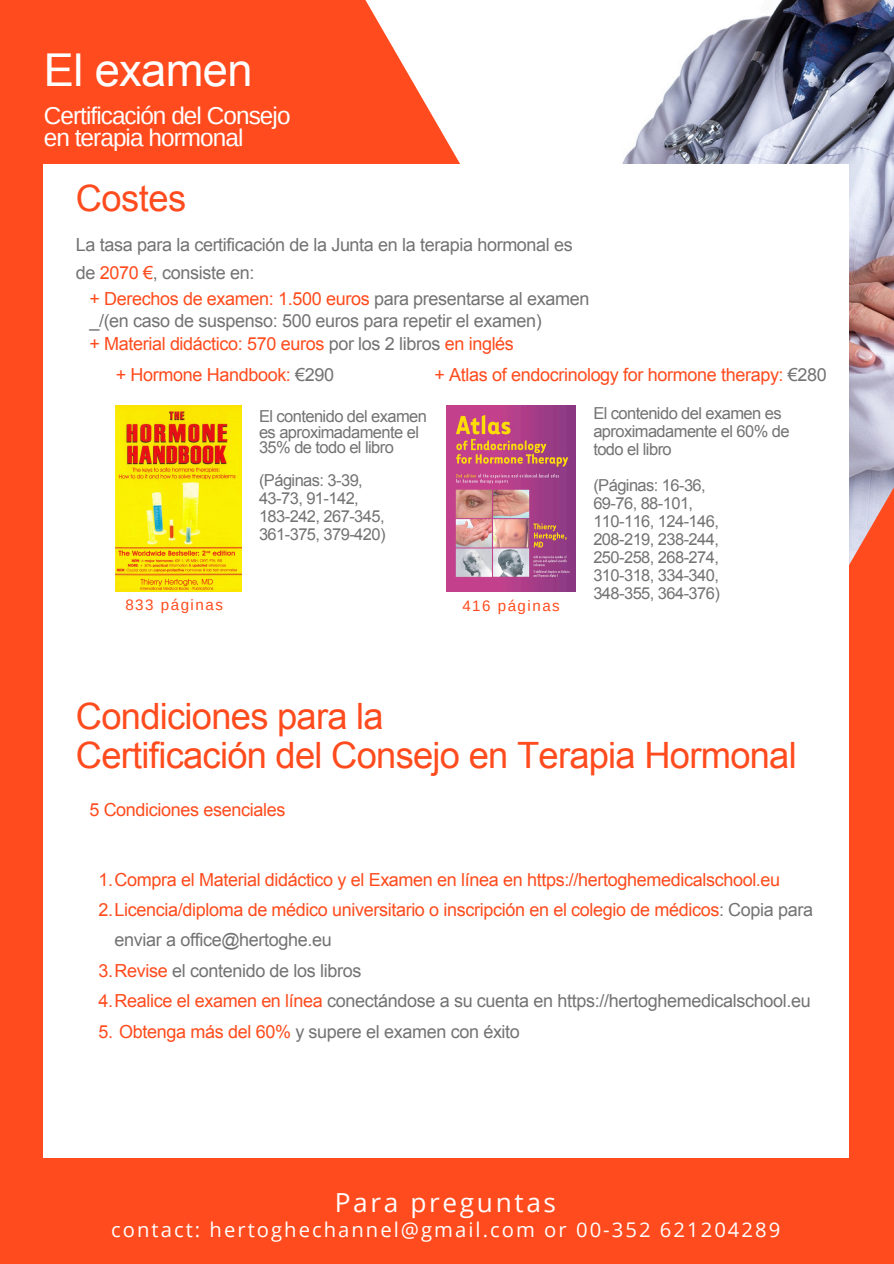
<style>
.page{position:relative;width:894px;height:1264px;background:#fff}
.page>*{position:absolute;margin:0;border:0;box-sizing:border-box;transform-origin:0 0}
.t1{font:45.3px "Arial";letter-spacing:-.015em;color:#fff}
.t2{font:36.3px/39.3px "Arial";letter-spacing:-.02em;color:#ff4b1d}
.t3{font:26.25px "Open Sans";letter-spacing:.1em;color:#fff}
.t4{font:24.3px/22.5px "Arimo";letter-spacing:-.04em;color:#fff}
.t5{font:20.25px "Open Sans";letter-spacing:.1em;color:#fff}
.t6{font:18px/22.5px "Arial";letter-spacing:-.02em;color:#737373}
.t7{font:18px/30.3px "Arial";letter-spacing:-.02em;color:#ff4b1d}
.t8{font:16.5px/18px "Arial";letter-spacing:-.035em;color:#737373}
.t9{font:15.15px "Arimo";letter-spacing:.1em;color:#ff4b1d}
.s1{color:#ff4b1d}
.s2{color:#737373}
</style>
<div class="page">
<div style="left:0;top:0;width:893px;height:1263px;background:#ff4b1d"></div>
<img style="left:365px;top:0;width:528px;height:701px">
<div style="left:44px;top:164px;width:804px;height:993px;background:#fff"></div>
<img style="left:446px;top:405px;width:129px;height:187px">
<img style="left:116px;top:405px;width:126px;height:187px">
<p class="t1" style="left:44px;top:45px;width:210px">El examen</p>
<p class="t4" style="left:44px;top:104px;width:248px">Certificación del Consejo en terapia hormonal</p>
<h5 class="t2" style="left:76px;top:178px;width:112px">Costes</h5>
<h2 class="t6" style="left:76px;top:231px;width:498px;line-height:28.2px">La tasa para la certificación de la Junta en la terapia hormonal es de <span class="s1">2070 €</span>, consiste en:</h2>
<h3 class="t6" style="left:89px;top:287px;width:501px"><span class="s1">+ Derechos de examen: 1.500 euros</span> para presentarse al examen _/(en caso de suspenso: 500 euros para repetir el examen)<br><span class="s1">+ Material didáctico: 570 euros</span> por los 2 libros <span class="s1">en inglés</span></h3>
<p class="t7" style="left:116px;top:359px;width:220px">+ Hormone Handbook: <span class="s2">€290</span></p>
<p class="t7" style="left:434px;top:359px;width:394px">+ Atlas of endocrinology for hormone therapy: <span class="s2">€280</span></p>
<h5 class="t8" style="left:259px;top:408px;width:169px;line-height:15.8px">El contenido del examen es aproximadamente el<br>35% de todo el libro</h5>
<h2 class="t8" style="left:259px;top:471px;width:127px">(Páginas: 3-39,<br>43-73, 91-142,<br>183-242, 267-345,</h2>
<h5 class="t8" style="left:259px;top:525px;width:128px">361-375, 379-420)</h5>
<p class="t9" style="left:125px;top:596px;width:99px">833 páginas</p>
<p class="t9" style="left:462px;top:597px;width:99px">416 páginas</p>
<p class="t8" style="left:593px;top:404px;width:198px">El contenido del examen es aproximadamente el 60% de todo el libro</p>
<p class="t8" style="left:593px;top:476px;width:127px">(Páginas: 16-36,<br>69-76, 88-101,<br>110-116, 124-146,<br>208-219, 238-244,<br>250-258, 268-274,</p>
<p class="t8" style="left:593px;top:566px;width:128px">310-318, 334-340,<br>348-355, 364-376)</p>
<h1 class="t2" style="left:76px;top:696px;width:722px">Condiciones para la<br>Certificación del Consejo en Terapia Hormonal</h1>
<h5 class="t7" style="left:89px;top:794px;width:197px">5 Condiciones esenciales</h5>
<h5 class="t7" style="left:98px;top:864px;width:683px">1.Compra el Material didáctico y el Examen en línea en https://hertoghemedicalschool.eu</h5>
<h5 class="t7" style="left:115px;top:894px;width:700px;text-indent:-16px">2.Licencia/diploma de médico universitario o inscripción en el colegio de médicos<span class="s2">: Copia para enviar a office@hertoghe.eu</span></h5>
<h5 class="t6" style="left:98px;top:959px;width:264px"><span class="s1">3.Revise</span> el contenido de los libros</h5>
<p class="t6" style="left:98px;top:989px;width:713px"><span class="s1">4.Realice el examen en línea</span> conectándose a su cuenta en https://hertoghemedicalschool.eu</p>
<p class="t6" style="left:98px;top:1020px;width:423px"><span class="s1">5. Obtenga más del 60%</span> y supere el examen con éxito</p>
<h4 class="t3" style="left:335px;top:1183px;width:223px">Para preguntas</h4>
<h4 class="t5" style="left:111px;top:1214px;width:670px">contact: hertoghechannel@gmail.com or 00-352 621204289</h4>
</div>
